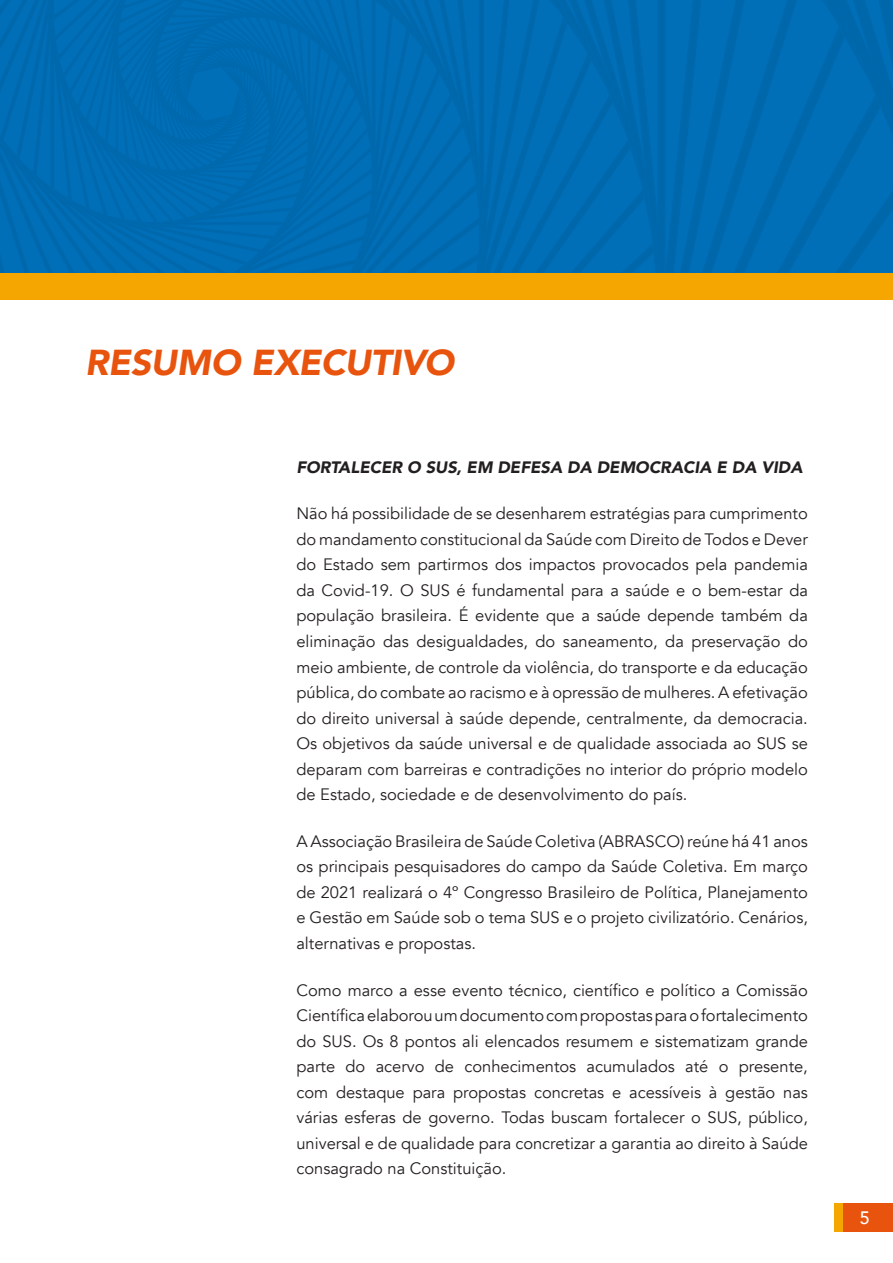
<style>
.page{position:relative;width:893px;height:1263px;background:#fff}
.page>*{position:absolute;margin:0;border:0;box-sizing:border-box;transform-origin:0 0}
.t1{font:italic 900 36px "Avenir";letter-spacing:-.02em;color:#e8540d}
.t2{font:500 18px "Avenir";color:#fff}
.t3{font:16.5px/25.5px "Avenir";color:#231f20;text-align:justify}
.t4{font:italic 900 16.5px "Avenir";color:#231f20}
</style>
<div class="page">
<div style="left:834px;top:1203px;width:59px;height:29px;background:#f5a600"></div>
<div style="left:843px;top:1203px;width:50px;height:29px;background:#e8540d"></div>
<div style="left:0;top:273px;width:893px;height:27px;background:#f5a600"></div>
<img style="left:0;top:0;width:893px;height:273px">
<p class="t1" style="left:85px;top:332px;width:370px">RESUMO EXECUTIVO</p>
<p class="t4" style="left:296px;top:453px;width:508px">FORTALECER O SUS, EM DEFESA DA DEMOCRACIA E DA VIDA</p>
<p class="t3" style="left:296px;top:501px;width:513px">Não há possibilidade de se desenharem estratégias para cumprimento do mandamento constitucional da Saúde com Direito de Todos e Dever do Estado sem partirmos dos impactos provocados pela pandemia da Covid-19. O SUS é fundamental para a saúde e o bem-estar da população brasileira. É evidente que a saúde depende também da eliminação das desigualdades, do saneamento, da preservação do meio ambiente, de controle da violência, do transporte e da educação pública, do combate ao racismo e à opressão de mulheres. A efetivação do direito universal à saúde depende, centralmente, da democracia.<br>Os objetivos da saúde universal e de qualidade associada ao SUS se deparam com barreiras e contradições no interior do próprio modelo de Estado, sociedade e de desenvolvimento do país.</p>
<p class="t3" style="left:296px;top:829px;width:513px">A Associação Brasileira de Saúde Coletiva (ABRASCO) reúne há 41 anos os principais pesquisadores do campo da Saúde Coletiva. Em março de 2021 realizará o 4º Congresso Brasileiro de Política, Planejamento e Gestão em Saúde sob o tema SUS e o projeto civilizatório. Cenários, alternativas e propostas.</p>
<p class="t3" style="left:296px;top:977px;width:513px">Como marco a esse evento técnico, científico e político a Comissão Científica elaborou um documento com propostas para o fortalecimento do SUS. Os 8 pontos ali elencados resumem e sistematizam grande parte do acervo de conhecimentos acumulados até o presente, com destaque para propostas concretas e acessíveis à gestão nas várias esferas de governo. Todas buscam fortalecer o SUS, público, universal e de qualidade para concretizar a garantia ao direito à Saúde consagrado na Constituição.</p>
<p class="t2" style="left:860px;top:1202px;width:12px">5</p>
</div>
